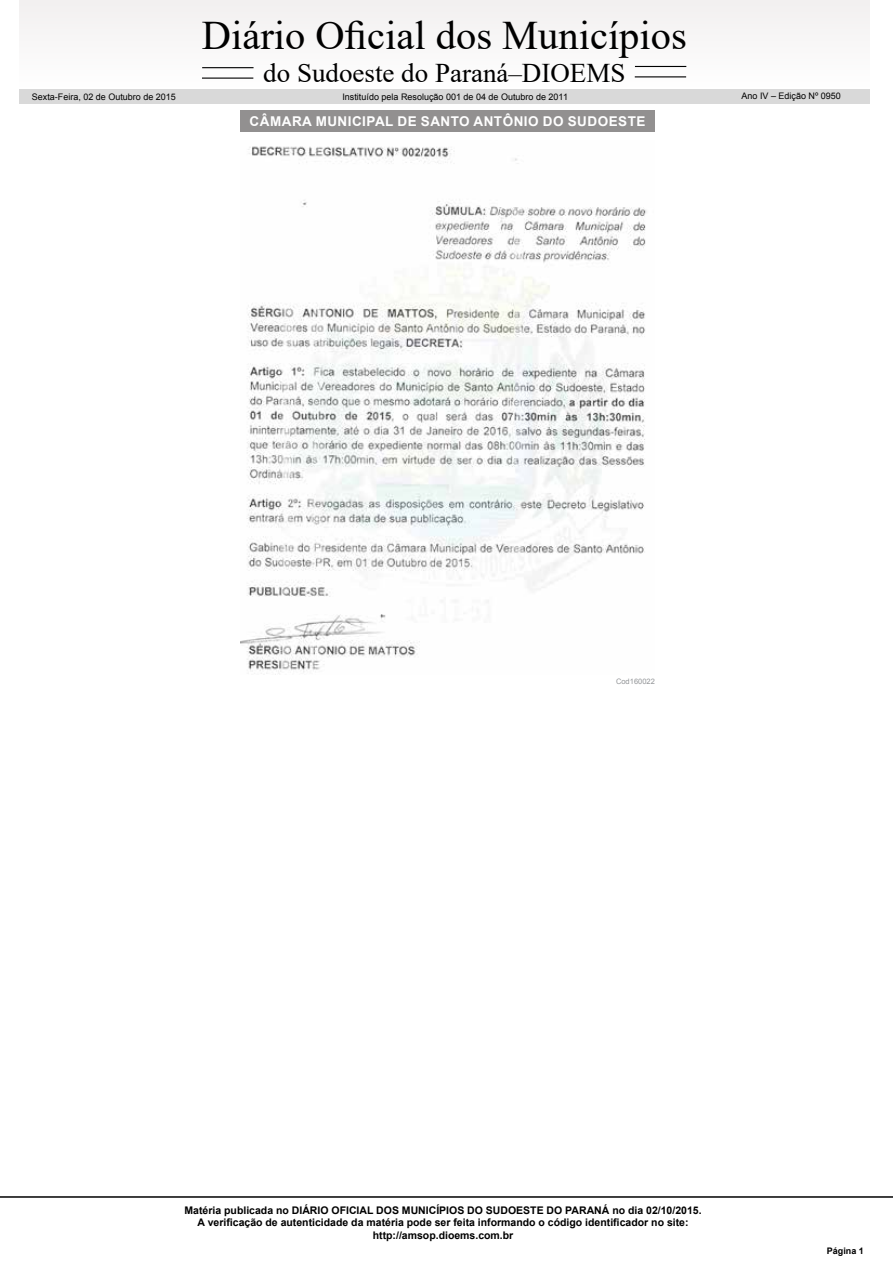
<style>
.page{position:relative;width:893px;height:1263px;background:#fff}
.page>*{position:absolute;margin:0;border:0;box-sizing:border-box;transform-origin:0 0}
.t1{font:40.5px "Times New Roman";color:#000}
.t2{font:27px "Times New Roman";color:#000}
.t3{font:700 13.5px "Arial";letter-spacing:.035em;color:#fff}
.t4{font:700 10.5px/12.6px "Arial";color:#000;text-align:center}
.t5{font:9px "Arial";color:#000}
.t6{font:700 9px "Arial";color:#000}
.t7{font:7.5px "Arial";color:#939598}
</style>
<div class="page">
<hr style="left:0;top:1196px;width:893px;height:2px;background:#000">
<div style="left:19px;top:0;width:851px;height:87px;background:#f8f7f7"></div>
<div style="left:19px;top:90px;width:851px;height:14px;background:#d9d9d9"></div>
<hr style="left:202px;top:67px;width:52px;height:1px;background:#000">
<hr style="left:635px;top:66px;width:51px;height:1px;background:#000">
<hr style="left:202px;top:78px;width:51px;height:1px;background:#000">
<hr style="left:635px;top:76px;width:51px;height:1px;background:#000">
<div style="left:240px;top:111px;width:415px;height:21px;background:#929090"></div>
<img style="left:240px;top:146px;width:407px;height:529px">
<h1 class="t1" style="left:202px;top:7px;width:486px">Diário Oficial dos Municípios</h1>
<h2 class="t2" style="left:263px;top:54px;width:364px">do Sudoeste do Paraná–DIOEMS</h2>
<p class="t5" style="left:32px;top:91px;width:146px">Sexta-Feira, 02 de Outubro de 2015</p>
<p class="t5" style="left:342px;top:90px;width:227px">Instituído pela Resolução 001 de 04 de Outubro de 2011</p>
<p class="t5" style="left:741px;top:89px;width:101px">Ano IV – Edição Nº 0950</p>
<p class="t3" style="left:250px;top:112px;width:397px">CÂMARA MUNICIPAL DE SANTO ANTÔNIO DO SUDOESTE</p>
<p class="t7" style="left:616px;top:676px;width:40px">Cod160022</p>
<p class="t4" style="left:184px;top:1204px;width:519px">Matéria publicada no DIÁRIO OFICIAL DOS MUNICÍPIOS DO SUDOESTE DO PARANÁ no dia 02/10/2015.<br>A verificação de autenticidade da matéria pode ser feita informando o código identificador no site: http://amsop.dioems.com.br</p>
<p class="t6" style="left:827px;top:1244px;width:39px">Página 1</p>
</div>
